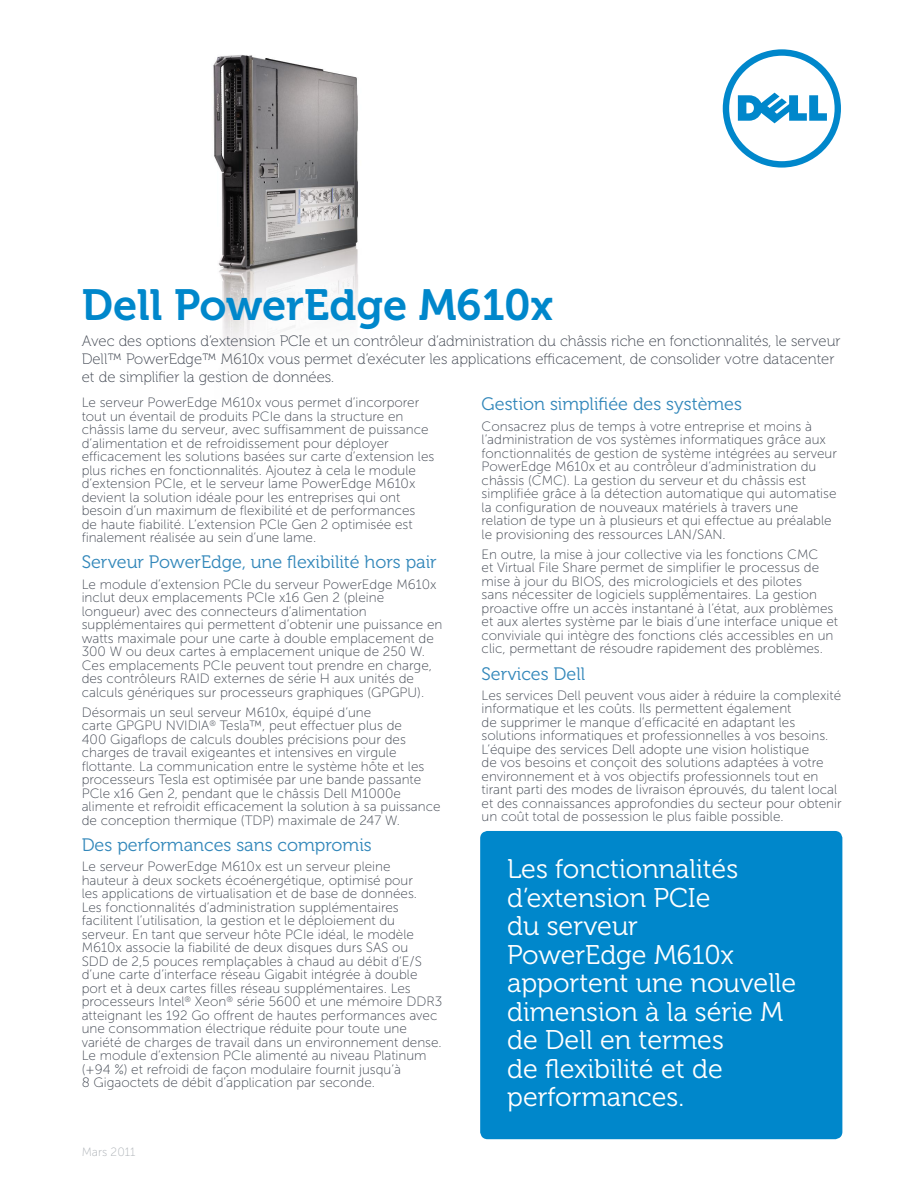
<style>
.page{position:relative;width:918px;height:1188px;background:#fff}
.page>*{position:absolute;margin:0;border:0;box-sizing:border-box;transform-origin:0 0}
.t1{font:43.5px "Museo For Dell 700";color:#0087cb}
.Box_Quote{font:27px/28.5px "Museo For Dell 300";color:#fff}
.Subhead{font:18px "Museo For Dell 300";color:#3287ba}
.Subtitle{font:15px/18px "Museo For Dell 100";color:#3e444f}
.Body{font:13.5px/13.5px "Museo Sans For Dell 100";color:#3e444f}
.Chart_Features{font:12px "Museo Sans For Dell 100";color:#aeb3b8}
</style>
<div class="page">
<svg style="left:723px;top:49px;width:118px;height:119px"></svg>
<img style="left:213px;top:55px;width:145px;height:294px">
<div style="left:480px;top:831px;width:362px;height:308px;background:#0087cb;border-radius:7px"></div>
<p class="t1" style="left:82px;top:280px;width:473px">Dell PowerEdge M610x</p>
<p class="Subtitle" style="left:82px;top:333px;width:760px">Avec des options d’extension PCIe et un contrôleur d’administration du châssis riche en fonctionnalités, le serveur<br>Dell™ PowerEdge™ M610x vous permet d’exécuter les applications efficacement, de consolider votre datacenter et de simplifier la gestion de données.</p>
<p class="Body" style="left:82px;top:396px;width:354px">Le serveur PowerEdge M610x vous permet d’incorporer tout un éventail de produits PCIe dans la structure en châssis lame du serveur, avec suffisamment de puissance d’alimentation et de refroidissement pour déployer efficacement les solutions basées sur carte d’extension les plus riches en fonctionnalités. Ajoutez à cela le module d’extension PCIe, et le serveur lame PowerEdge M610x devient la solution idéale pour les entreprises qui ont besoin d’un maximum de flexibilité et de performances<br>de haute fiabilité. L’extension PCle Gen 2 optimisée est finalement réalisée au sein d’une lame.</p>
<p class="Subhead" style="left:82px;top:552px;width:357px">Serveur PowerEdge, une flexibilité hors pair</p>
<p class="Body" style="left:82px;top:577px;width:362px">Le module d’extension PCle du serveur PowerEdge M610x inclut deux emplacements PCIe x16 Gen 2 (pleine longueur) avec des connecteurs d’alimentation supplémentaires qui permettent d’obtenir une puissance en watts maximale pour une carte à double emplacement de 300 W ou deux cartes à emplacement unique de 250 W.<br>Ces emplacements PCIe peuvent tout prendre en charge, des contrôleurs RAID externes de série H aux unités de calculs génériques sur processeurs graphiques (GPGPU).</p>
<p class="Body" style="left:82px;top:706px;width:360px">Désormais un seul serveur M610x, équipé d’une<br>carte GPGPU NVIDIA<sup>®</sup> Tesla™, peut effectuer plus de<br>400 Gigaflops de calculs doubles précisions pour des charges de travail exigeantes et intensives en virgule flottante. La communication entre le système hôte et les processeurs Tesla est optimisée par une bande passante PCle x16 Gen 2, pendant que le châssis Dell M1000e alimente et refroidit efficacement la solution à sa puissance de conception thermique (TDP) maximale de 247 W.</p>
<p class="Subhead" style="left:82px;top:835px;width:292px">Des performances sans compromis</p>
<p class="Body" style="left:82px;top:860px;width:362px">Le serveur PowerEdge M610x est un serveur pleine<br>hauteur à deux sockets écoénergétique, optimisé pour<br>les applications de virtualisation et de base de données.<br>Les fonctionnalités d’administration supplémentaires facilitent l’utilisation, la gestion et le déploiement du serveur. En tant que serveur hôte PCIe idéal, le modèle M610x associe la fiabilité de deux disques durs SAS ou<br>SDD de 2,5 pouces remplaçables à chaud au débit d’E/S d’une carte d’interface réseau Gigabit intégrée à double port et à deux cartes filles réseau supplémentaires. Les processeurs Intel<sup>®</sup> Xeon<sup>®</sup> série 5600 et une mémoire DDR3 atteignant les 192 Go offrent de hautes performances avec une consommation électrique réduite pour toute une variété de charges de travail dans un environnement dense.<br>Le module d’extension PCle alimenté au niveau Platinum (+94 %) et refroidi de façon modulaire fournit jusqu’à<br>8 Gigaoctets de débit d’application par seconde.</p>
<p class="Chart_Features" style="left:82px;top:1145px;width:55px">Mars 2011</p>
<p class="Subhead" style="left:482px;top:395px;width:262px">Gestion simplifiée des systèmes</p>
<p class="Body" style="left:482px;top:419px;width:357px">Consacrez plus de temps à votre entreprise et moins à l’administration de vos systèmes informatiques grâce aux fonctionnalités de gestion de système intégrées au serveur PowerEdge M610x et au contrôleur d’administration du châssis (CMC). La gestion du serveur et du châssis est simplifiée grâce à la détection automatique qui automatise la configuration de nouveaux matériels à travers une relation de type un à plusieurs et qui effectue au préalable le provisioning des ressources LAN/SAN.</p>
<p class="Body" style="left:482px;top:548px;width:358px">En outre, la mise à jour collective via les fonctions CMC<br>et Virtual File Share permet de simplifier le processus de mise à jour du BIOS, des micrologiciels et des pilotes<br>sans nécessiter de logiciels supplémentaires. La gestion proactive offre un accès instantané à l’état, aux problèmes et aux alertes système par le biais d’une interface unique et conviviale qui intègre des fonctions clés accessibles en un clic, permettant de résoudre rapidement des problèmes.</p>
<p class="Subhead" style="left:482px;top:664px;width:105px">Services Dell</p>
<p class="Body" style="left:482px;top:689px;width:362px">Les services Dell peuvent vous aider à réduire la complexité informatique et les coûts. Ils permettent également<br>de supprimer le manque d’efficacité en adaptant les solutions informatiques et professionnelles à vos besoins.<br>L’équipe des services Dell adopte une vision holistique<br>de vos besoins et conçoit des solutions adaptées à votre environnement et à vos objectifs professionnels tout en tirant parti des modes de livraison éprouvés, du talent local et des connaissances approfondies du secteur pour obtenir un coût total de possession le plus faible possible.</p>
<p class="Box_Quote" style="left:507px;top:855px;width:291px">Les fonctionnalités d’extension PCIe<br>du serveur<br>PowerEdge M610x apportent une nouvelle dimension à la série M de Dell en termes<br>de flexibilité et de performances.</p>
</div>
